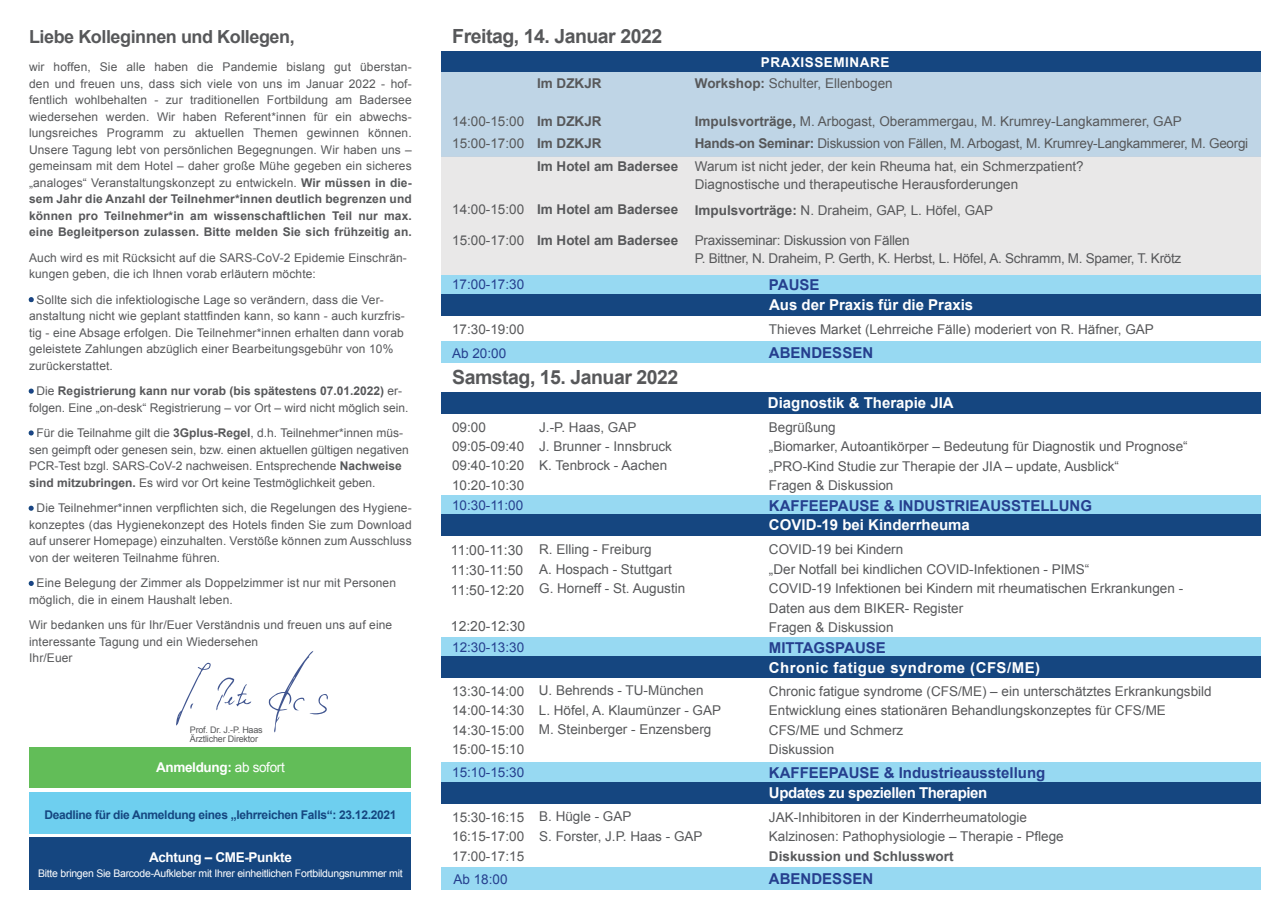
<style>
.page{position:relative;width:1280px;height:910px;background:#fff}
.page>*{position:absolute;margin:0;border:0;box-sizing:border-box;transform-origin:0 0}
.t1{font:700 19.5px "Arial";letter-spacing:-.025em;color:#57585a}
.t2{font:700 18px "Arial";letter-spacing:-.025em;color:#57585a}
.t3{font:700 15px "Arial";color:#253f8e}
.t4{font:700 15px "Arial";color:#fff}
.t5{font:700 15px "Arial";letter-spacing:.03em;color:#fff}
.t6{font:700 15px "Arial";letter-spacing:-.03em;color:#fff}
.t7{font:13.95px/20.1px "Arial";color:#57585a;text-align:justify}
.t8{font:13.5px/19.5px "Arial";color:#57585a}
.t9{font:13.5px/21.8px "Arial";letter-spacing:-.02em;color:#57585a}
.t10{font:700 13.5px/21.8px "Arial";color:#57585a}
.t11{font:13.5px "Arial";color:#253f8e}
.t12{font:700 13.5px "Arial";letter-spacing:-.025em;color:#fff}
.t13{font:700 13.5px "Arial";letter-spacing:.04em;color:#fff}
.t14{font:12px/16.5px "Arial";letter-spacing:.01em;color:#57585a}
.t15{font:700 12px "Arial";letter-spacing:-.025em;color:#154680}
.t16{font:10.5px "Arial";letter-spacing:-.025em;color:#fff}
.t17{font:9px/9px "Arial";letter-spacing:-.02em;color:#57585a}
.s1{font-weight:700}
.s2{font-weight:400}
</style>
<div class="page">
<div style="left:441px;top:72px;width:819px;height:85px;background:#bfd5e6"></div>
<div style="left:441px;top:157px;width:819px;height:118px;background:#e9e8e8"></div>
<div style="left:30px;top:747px;width:381px;height:40px;background:#62bd58"></div>
<div style="left:30px;top:792px;width:381px;height:41px;background:#6ecfef"></div>
<div style="left:30px;top:838px;width:381px;height:52px;background:#154680"></div>
<div style="left:441px;top:51px;width:819px;height:21px;background:#154680"></div>
<svg style="left:268px;top:651px;width:60px;height:81px"></svg>
<svg style="left:176px;top:663px;width:75px;height:62px"></svg>
<div style="left:441px;top:275px;width:819px;height:19px;background:#97d9f2"></div>
<div style="left:441px;top:294px;width:819px;height:22px;background:#154680"></div>
<div style="left:441px;top:342px;width:819px;height:21px;background:#97d9f2"></div>
<div style="left:441px;top:495px;width:819px;height:19px;background:#97d9f2"></div>
<div style="left:441px;top:393px;width:819px;height:21px;background:#154680"></div>
<div style="left:441px;top:763px;width:819px;height:19px;background:#97d9f2"></div>
<div style="left:441px;top:514px;width:819px;height:22px;background:#154680"></div>
<div style="left:441px;top:637px;width:819px;height:19px;background:#97d9f2"></div>
<div style="left:441px;top:657px;width:819px;height:21px;background:#154680"></div>
<div style="left:441px;top:782px;width:819px;height:21px;background:#154680"></div>
<div style="left:441px;top:868px;width:819px;height:22px;background:#97d9f2"></div>
<svg style="left:29px;top:297px;width:5px;height:5px"></svg>
<svg style="left:29px;top:389px;width:5px;height:5px"></svg>
<svg style="left:29px;top:430px;width:5px;height:5px"></svg>
<svg style="left:29px;top:506px;width:5px;height:5px"></svg>
<svg style="left:29px;top:581px;width:5px;height:5px"></svg>
<h2 class="t2" style="left:29px;top:25px;width:267px">Liebe Kolleginnen und Kollegen,</h2>
<p class="t14" style="left:29px;top:59px;width:384px;text-align:justify">wir hoffen, Sie alle haben die Pandemie bislang gut überstan&shy;den und freuen uns, dass sich viele von uns im Januar 2022 - hof&shy;fentlich wohlbehalten - zur traditionellen Fortbildung am Badersee wiedersehen werden. Wir haben Referent*innen für ein abwechs&shy;lungsreiches Programm zu aktuellen Themen gewinnen können.<br>Unsere Tagung lebt von persönlichen Begegnungen. Wir haben uns – gemeinsam mit dem Hotel – daher große Mühe gegeben ein sicheres „analoges“ Veranstaltungskonzept zu entwickeln. <span class="s1">Wir müssen in die&shy;sem Jahr die Anzahl der Teilnehmer*innen deutlich begrenzen und können pro Teilnehmer*in am wissenschaftlichen Teil nur max. eine Begleitperson zulassen. Bitte melden Sie sich frühzeitig an.</span></p>
<p class="t14" style="left:29px;top:249px;width:379px">Auch wird es mit Rücksicht auf die SARS-CoV-2 Epidemie Einschrän&shy;kungen geben, die ich Ihnen vorab erläutern möchte:</p>
<p class="t14" style="left:29px;top:291px;width:377px"><span class="s1">-</span> Sollte sich die infektiologische Lage so verändern, dass die Ver&shy;anstaltung nicht wie geplant stattfinden kann, so kann - auch kurzfris&shy;tig - eine Absage erfolgen. Die Teilnehmer*innen erhalten dann vorab geleistete Zahlungen abzüglich einer Bearbeitungsgebühr von 10% zurückerstattet.</p>
<p class="t14" style="left:29px;top:383px;width:381px">- Die <span class="s1">Registrierung kann nur vorab (bis spätestens 07.01.2022)</span> er&shy;folgen. Eine „on-desk“ Registrierung – vor Ort – wird nicht möglich sein.</p>
<p class="t14" style="left:29px;top:425px;width:381px">- Für die Teilnahme gilt die <span class="s1">3Gplus-Regel</span>, d.h. Teilnehmer*innen müs&shy;sen geimpft oder genesen sein, bzw. einen aktuellen gültigen negativen PCR-Test bzgl. SARS-CoV-2 nachweisen. Entsprechende <span class="s1">Nachweise sind mitzubringen.</span> Es wird vor Ort keine Testmöglichkeit geben.</p>
<p class="t14" style="left:29px;top:500px;width:384px;text-align:justify">- Die Teilnehmer*innen verpflichten sich, die Regelungen des Hygiene&shy;konzeptes (das Hygienekonzept des Hotels finden Sie zum Download auf unserer Homepage) einzuhalten. Verstöße können zum Ausschluss von der weiteren Teilnahme führen.</p>
<p class="t14" style="left:29px;top:575px;width:368px">- Eine Belegung der Zimmer als Doppelzimmer ist nur mit Personen möglich, die in einem Haushalt leben.</p>
<p class="t14" style="left:29px;top:617px;width:365px">Wir bedanken uns für Ihr/Euer Verständnis und freuen uns auf eine interessante Tagung und ein Wiedersehen<br>Ihr/Euer</p>
<p class="t17" style="left:190px;top:725px;width:74px">Prof. Dr. J.-P. Haas<br>Ärztlicher Direktor</p>
<p class="t12" style="left:156px;top:758px;width:130px">Anmeldung: <span class="s2">ab sofort</span></p>
<p class="t15" style="left:44px;top:807px;width:354px">Deadline für die Anmeldung eines „lehrreichen Falls“: 23.12.2021</p>
<p class="t12" style="left:149px;top:849px;width:144px">Achtung – CME-Punkte</p>
<p class="t16" style="left:38px;top:867px;width:366px">Bitte bringen Sie Barcode-Aufkleber mit Ihrer einheitlichen Fortbildungsnummer mit</p>
<h1 class="t1" style="left:452px;top:24px;width:211px">Freitag, 14. Januar 2022</h1>
<p class="t8" style="left:452px;top:111px;width:74px;line-height:21.8px">14:00-15:00<br>15:00-17:00</p>
<p class="t8" style="left:452px;top:199px;width:74px">14:00-15:00</p>
<p class="t8" style="left:452px;top:231px;width:74px">15:00-17:00</p>
<p class="t11" style="left:452px;top:275px;width:74px">17:00-17:30</p>
<p class="t8" style="left:452px;top:320px;width:74px">17:30-19:00</p>
<p class="t11" style="left:452px;top:344px;width:56px">Ab 20:00</p>
<p class="t10" style="left:537px;top:72px;width:66px">Im DZKJR</p>
<p class="t10" style="left:537px;top:111px;width:66px">Im DZKJR<br>Im DZKJR</p>
<p class="t10" style="left:537px;top:156px;width:143px">Im Hotel am Badersee</p>
<p class="t10" style="left:537px;top:198px;width:143px">Im Hotel am Badersee</p>
<p class="t10" style="left:537px;top:230px;width:143px">Im Hotel am Badersee</p>
<h1 class="t1" style="left:452px;top:365px;width:228px">Samstag, 15. Januar 2022</h1>
<p class="t8" style="left:539px;top:417px;width:134px">J.-P. Haas, GAP<br>J. Brunner - Innsbruck<br>K. Tenbrock - Aachen</p>
<p class="t8" style="left:452px;top:417px;width:74px">09:00<br>09:05-09:40<br>09:40-10:20<br>10:20-10:30</p>
<p class="t11" style="left:452px;top:496px;width:73px">10:30-11:00</p>
<p class="t7" style="left:451px;top:540px;width:75px">11:00-11:30<br>11:30-11:50<br>11:50-12:20</p>
<p class="t7" style="left:451px;top:616px;width:76px">12:20-12:30</p>
<p class="t11" style="left:452px;top:638px;width:74px">12:30-13:30</p>
<p class="t8" style="left:539px;top:540px;width:148px">R. Elling - Freiburg<br>A. Hospach - Stuttgart<br>G. Horneff - St. Augustin</p>
<p class="t13" style="left:761px;top:53px;width:130px">PRAXISSEMINARE</p>
<p class="t8" style="left:695px;top:73px;width:199px"><span class="s1">Workshop:</span> Schulter, Ellenbogen</p>
<p class="t9" style="left:695px;top:111px;width:555px"><span class="s1">Impulsvorträge,</span> M. Arbogast, Oberammergau, M. Krumrey-Langkammerer, GAP<br><span class="s1">Hands-on Seminar:</span> Diskussion von Fällen, M. Arbogast, M. Krumrey-Langkammerer, M. Georgi</p>
<p class="t8" style="left:695px;top:157px;width:390px;line-height:18px">Warum ist nicht jeder, der kein Rheuma hat, ein Schmerzpatient?<br>Diagnostische und therapeutische Herausforderungen</p>
<p class="t8" style="left:695px;top:200px;width:300px"><span class="s1">Impulsvorträge:</span> N. Draheim, GAP, L. Höfel, GAP</p>
<p class="t9" style="left:695px;top:231px;width:488px;line-height:18px">Praxisseminar: Diskussion von Fällen<br>P. Bittner, N. Draheim, P. Gerth, K. Herbst, L. Höfel, A. Schramm, M. Spamer, T. Krötz</p>
<p class="t3" style="left:769px;top:275px;width:52px">PAUSE</p>
<p class="t4" style="left:769px;top:295px;width:206px">Aus der Praxis für die Praxis</p>
<p class="t8" style="left:769px;top:319px;width:386px">Thieves Market (Lehrreiche Fälle) moderiert von R. Häfner, GAP</p>
<p class="t3" style="left:769px;top:342px;width:106px">ABENDESSEN</p>
<p class="t4" style="left:768px;top:393px;width:187px">Diagnostik &amp; Therapie JIA</p>
<p class="t8" style="left:769px;top:417px;width:420px">Begrüßung<br>„Biomarker, Autoantikörper – Bedeutung für Diagnostik und Prognose“ „PRO-Kind Studie zur Therapie der JIA – update, Ausblick“<br>Fragen &amp; Diskussion</p>
<p class="t3" style="left:769px;top:495px;width:325px">KAFFEEPAUSE &amp; INDUSTRIEAUSSTELLUNG</p>
<p class="t4" style="left:769px;top:515px;width:202px">COVID-19 bei Kinderrheuma</p>
<p class="t8" style="left:769px;top:540px;width:416px">COVID-19 bei Kindern<br>„Der Notfall bei kindlichen COVID-Infektionen - PIMS“<br>COVID-19 Infektionen bei Kindern mit rheumatischen Erkrankungen - Daten aus dem BIKER- Register<br>Fragen &amp; Diskussion</p>
<p class="t3" style="left:769px;top:637px;width:118px">MITTAGSPAUSE</p>
<p class="t5" style="left:769px;top:657px;width:273px">Chronic fatigue syndrome (CFS/ME)</p>
<p class="t8" style="left:452px;top:681px;width:74px;text-align:justify">13:30-14:00<br>14:00-14:30<br>14:30-15:00<br>15:00-15:10</p>
<p class="t11" style="left:452px;top:764px;width:74px">15:10-15:30</p>
<p class="t8" style="left:452px;top:807px;width:74px;text-align:justify">15:30-16:15<br>16:15-17:00<br>17:00-17:15</p>
<p class="t8" style="left:539px;top:681px;width:184px">U. Behrends - TU-München<br>L. Höfel, A. Klaumünzer - GAP<br>M. Steinberger - Enzensberg</p>
<p class="t8" style="left:539px;top:807px;width:165px">B. Hügle - GAP<br>S. Forster, J.P. Haas - GAP</p>
<p class="t8" style="left:769px;top:681px;width:444px">Chronic fatigue syndrome (CFS/ME) – ein unterschätztes Erkrankungsbild Entwicklung eines stationären Behandlungskonzeptes für CFS/ME CFS/ME und Schmerz<br>Diskussion</p>
<p class="t3" style="left:769px;top:763px;width:278px">KAFFEEPAUSE &amp; Industrieausstellung</p>
<p class="t6" style="left:769px;top:783px;width:220px">Updates zu speziellen Therapien</p>
<p class="t8" style="left:769px;top:807px;width:296px">JAK-Inhibitoren in der Kinderrheumatologie<br>Kalzinosen: Pathophysiologie – Therapie - Pflege</p>
<p class="t10" style="left:769px;top:845px;width:186px">Diskussion und Schlusswort</p>
<p class="t11" style="left:453px;top:870px;width:56px">Ab 18:00</p>
<p class="t3" style="left:769px;top:869px;width:106px">ABENDESSEN</p>
</div>
